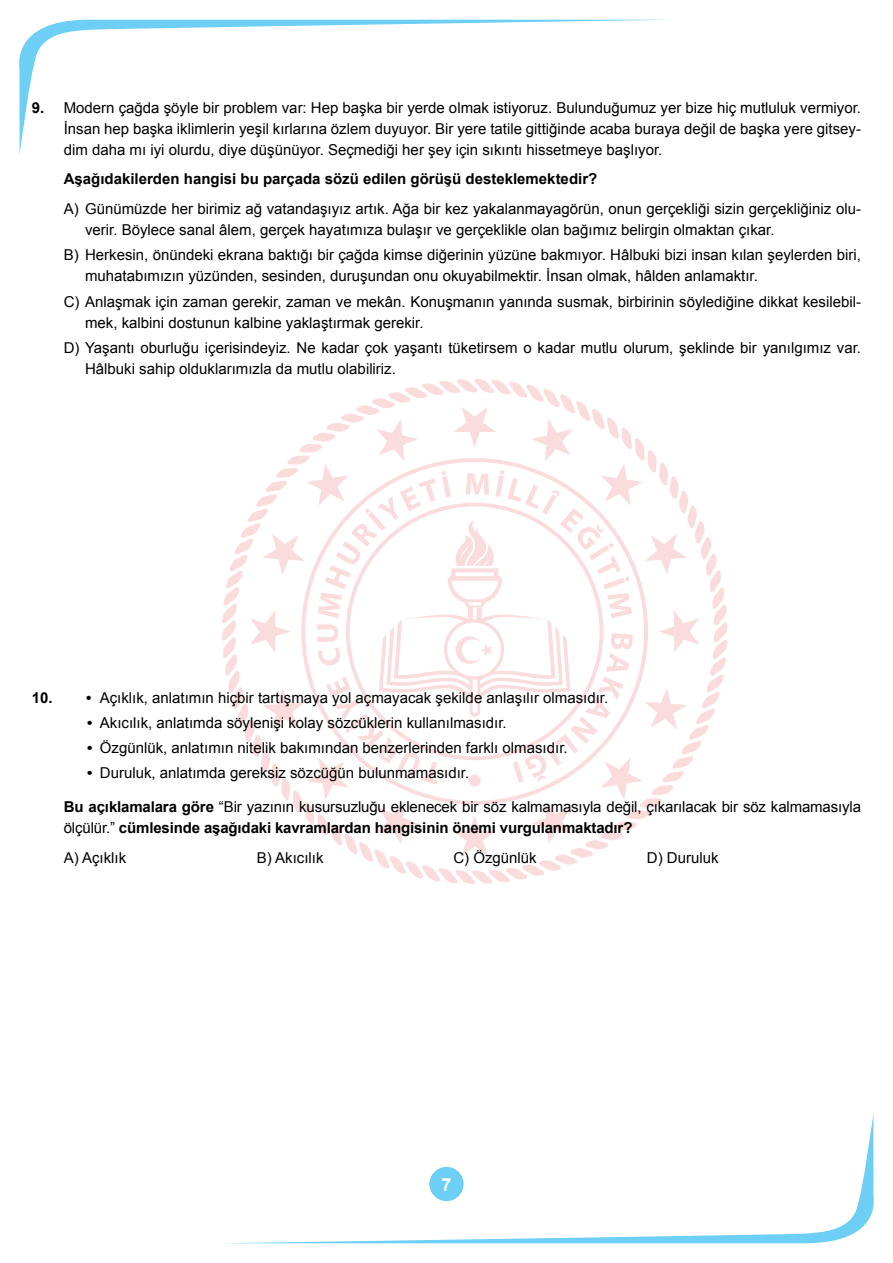
<style>
.page{position:relative;width:893px;height:1263px;background:#fff}
.page>*{position:absolute;margin:0;border:0;box-sizing:border-box;transform-origin:0 0}
.t1{font:700 18px "Arial";color:#fff}
.t2{font:15px/21px "Arial";color:#000}
.t3{font:700 15px "Arial";color:#000}
.s1{font-weight:700}
</style>
<div class="page">
<svg style="left:19px;top:20px;width:631px;height:135px"></svg>
<svg style="left:243px;top:1114px;width:631px;height:129px"></svg>
<svg style="left:216px;top:372px;width:518px;height:519px"></svg>
<p class="t2" style="left:64px;top:97px;width:799px;text-align:justify;text-indent:-32px"><span class="s1">9.</span> Modern çağda şöyle bir problem var: Hep başka bir yerde olmak istiyoruz. Bulunduğumuz yer bize hiç mutluluk vermiyor.<br>İnsan hep başka iklimlerin yeşil kırlarına özlem duyuyor. Bir yere tatile gittiğinde acaba buraya değil de başka yere gitsey&shy;dim daha mı iyi olurdu, diye düşünüyor. Seçmediği her şey için sıkıntı hissetmeye başlıyor.</p>
<p class="t3" style="left:64px;top:169px;width:535px">Aşağıdakilerden hangisi bu parçada sözü edilen görüşü desteklemektedir?</p>
<p class="t2" style="left:85px;top:198px;width:777px;text-indent:-21px">A) Günümüzde her birimiz ağ vatandaşıyız artık. Ağa bir kez yakalanmayagörün, onun gerçekliği sizin gerçekliğiniz olu&shy;verir. Böylece sanal âlem, gerçek hayatımıza bulaşır ve gerçeklikle olan bağımız belirgin olmaktan çıkar.</p>
<p class="t2" style="left:85px;top:245px;width:777px;text-indent:-21px">B) Herkesin, önündeki ekrana baktığı bir çağda kimse diğerinin yüzüne bakmıyor. Hâlbuki bizi insan kılan şeylerden biri, muhatabımızın yüzünden, sesinden, duruşundan onu okuyabilmektir. İnsan olmak, hâlden anlamaktır.</p>
<p class="t2" style="left:85px;top:291px;width:777px;text-indent:-21px">C) Anlaşmak için zaman gerekir, zaman ve mekân. Konuşmanın yanında susmak, birbirinin söylediğine dikkat kesilebil&shy;mek, kalbini dostunun kalbine yaklaştırmak gerekir.</p>
<p class="t2" style="left:85px;top:337px;width:777px;text-indent:-21px">D) Yaşantı oburluğu içerisindeyiz. Ne kadar çok yaşantı tüketirsem o kadar mutlu olurum, şeklinde bir yanılgımız var.<br>Hâlbuki sahip olduklarımızla da mutlu olabiliriz.</p>
<p class="t2" style="left:32px;top:687px;width:578px"><span class="s1">10. •</span> Açıklık, anlatımın hiçbir tartışmaya yol açmayacak şekilde anlaşılır olmasıdır.</p>
<p class="t2" style="left:87px;top:712px;width:421px"><span class="s1">•</span> Akıcılık, anlatımda söylenişi kolay sözcüklerin kullanılmasıdır.</p>
<p class="t2" style="left:87px;top:737px;width:482px"><span class="s1">•</span> Özgünlük, anlatımın nitelik bakımından benzerlerinden farklı olmasıdır.</p>
<p class="t2" style="left:87px;top:763px;width:384px"><span class="s1">•</span> Duruluk, anlatımda gereksiz sözcüğün bulunmamasıdır.</p>
<p class="t2" style="left:64px;top:796px;width:799px"><span class="s1">Bu açıklamalara göre</span> “Bir yazının kusursuzluğu eklenecek bir söz kalmamasıyla değil, çıkarılacak bir söz kalmamasıyla ölçülür.” <span class="s1">cümlesinde aşağıdaki kavramlardan hangisinin önemi vurgulanmaktadır?</span></p>
<p class="t2" style="left:64px;top:847px;width:64px">A) Açıklık</p>
<p class="t2" style="left:257px;top:847px;width:68px">B) Akıcılık</p>
<p class="t2" style="left:453px;top:847px;width:85px">C) Özgünlük</p>
<p class="t2" style="left:647px;top:847px;width:73px">D) Duruluk</p>
<p class="t1" style="left:442px;top:1172px;width:12px">7</p>
</div>
